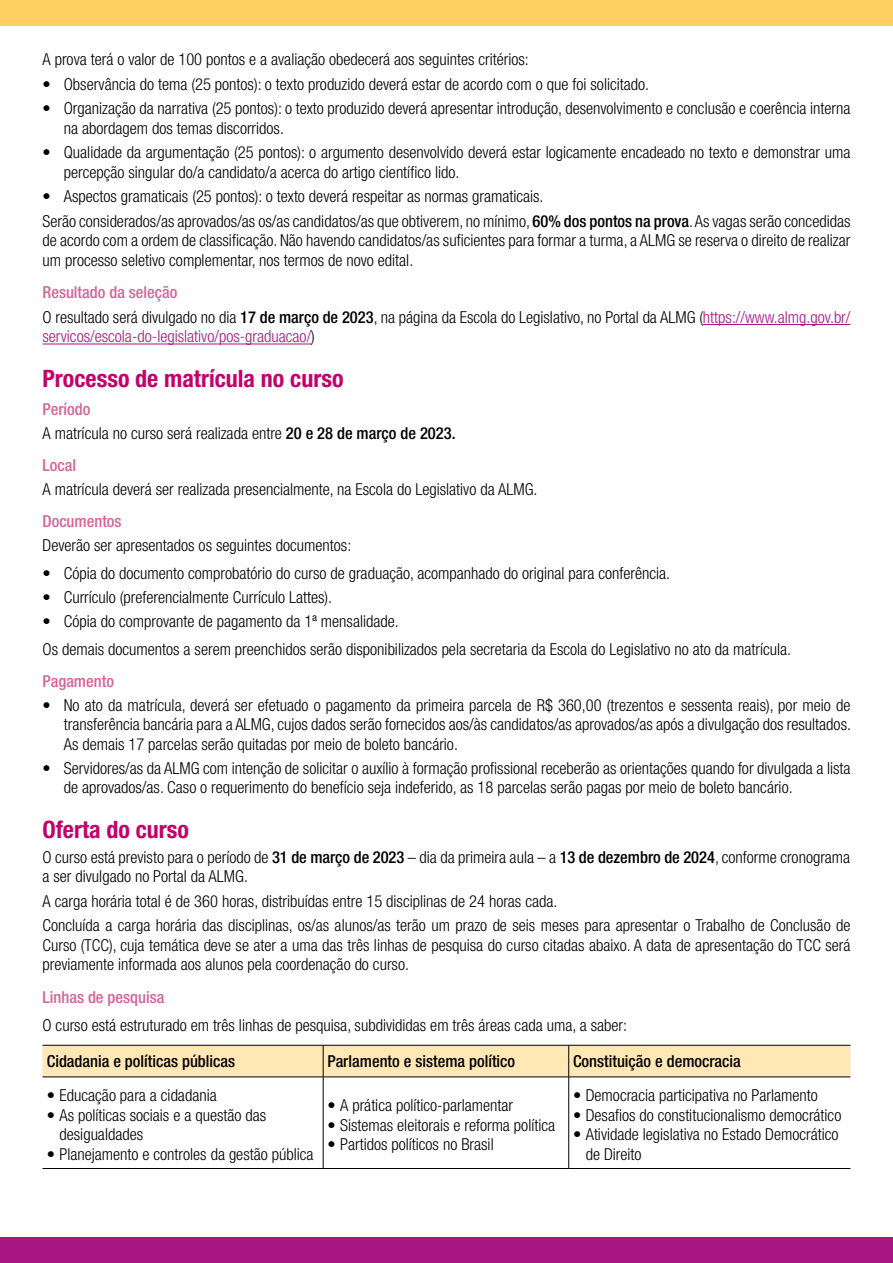
<style>
.page{position:relative;width:893px;height:1263px;background:#fff}
.page>*{position:absolute;margin:0;border:0;box-sizing:border-box;transform-origin:0 0}
.t1{font:700 condensed 24px "Helvetica Neue LT Std";color:#c3006b}
.t2{font:300 condensed 16.5px/19.5px "Helvetica Neue LT Std";color:#000}
.t3{font:500 condensed 16.5px "Helvetica Neue LT Std";color:#000}
.t4{font:300 condensed 16.5px "Helvetica Neue LT Std";color:#a71681}
.t5{font:500 condensed 16.5px "Helvetica Neue LT Std";color:#d46496}
.s1{font-weight:500}
.s2{font-weight:500;color:#d46496}
.s3{color:#a71681}
.s4{color:#000}
</style>
<div class="page">
<hr style="left:703px;top:324px;width:147px;height:1px;background:#a71681">
<hr style="left:43px;top:344px;width:268px;height:1px;background:#a71681">
<div style="left:43px;top:1046px;width:807px;height:31px;background:#ffe8b6"></div>
<hr style="left:323px;top:1077px;width:1px;height:91px;background:#000">
<hr style="left:568px;top:1077px;width:1px;height:91px;background:#000">
<hr style="left:43px;top:1168px;width:280px;height:1px;background:#000">
<hr style="left:323px;top:1168px;width:246px;height:1px;background:#000">
<hr style="left:569px;top:1168px;width:281px;height:1px;background:#000">
<hr style="left:43px;top:1045px;width:280px;height:1px;background:#000">
<hr style="left:323px;top:1045px;width:246px;height:1px;background:#000">
<hr style="left:323px;top:1045px;width:1px;height:32px;background:#000">
<hr style="left:569px;top:1045px;width:281px;height:1px;background:#000">
<hr style="left:568px;top:1045px;width:1px;height:32px;background:#000">
<hr style="left:43px;top:1077px;width:280px;height:1px;background:#000">
<hr style="left:323px;top:1077px;width:246px;height:1px;background:#000">
<hr style="left:569px;top:1077px;width:281px;height:1px;background:#000">
<div style="left:0;top:0;width:893px;height:26px;background:#fed061"></div>
<div style="left:0;top:1237px;width:893px;height:26px;background:#a71681"></div>
<p class="t2" style="left:43px;top:49px;width:488px">A prova terá o valor de 100 pontos e a avaliação obedecerá aos seguintes critérios:</p>
<p class="t2" style="left:43px;top:74px;width:608px">• Observância do tema (25 pontos): o texto produzido deverá estar de acordo com o que foi solicitado.</p>
<p class="t2" style="left:64px;top:98px;width:788px;text-indent:-21px">• Organização da narrativa (25 pontos): o texto produzido deverá apresentar introdução, desenvolvimento e conclusão e coerência interna na abordagem dos temas discorridos.</p>
<p class="t2" style="left:64px;top:143px;width:788px;text-indent:-21px">• Qualidade da argumentação (25 pontos): o argumento desenvolvido deverá estar logicamente encadeado no texto e demonstrar uma percepção singular do/a candidato/a acerca do artigo científico lido.</p>
<p class="t2" style="left:43px;top:184px;width:809px;line-height:24.6px">• Aspectos gramaticais (25 pontos): o texto deverá respeitar as normas gramaticais.<br>Serão considerados/as aprovados/as os/as candidatos/as que obtiverem, no mínimo, <span class="s1">60% dos pontos na prova</span>. As vagas serão concedidas</p>
<p class="t2" style="left:43px;top:231px;width:809px">de acordo com a ordem de classificação. Não havendo candidatos/as suficientes para formar a turma, a ALMG se reserva o direito de realizar um processo seletivo complementar, nos termos de novo edital.</p>
<p class="t2" style="left:43px;top:280px;width:809px;line-height:24.6px"><span class="s2">Resultado da seleção<br></span>O resultado será divulgado no dia <span class="s1">17 de março de 2023</span>, na página da Escola do Legislativo, no Portal da ALMG (<span class="s3">https://www.almg.gov.br/</span></p>
<p class="t4" style="left:43px;top:327px;width:274px">servicos/escola-do-legislativo/pos-graduacao/<span class="s4">)</span></p>
<h1 class="t1" style="left:43px;top:364px;width:302px">Processo de matrícula no curso</h1>
<p class="t2" style="left:43px;top:398px;width:415px;line-height:23.7px"><span class="s2">Período<br></span>A matrícula no curso será realizada entre <span class="s1">20 e 28 de março de 2023.</span></p>
<p class="t5" style="left:43px;top:456px;width:35px">Local</p>
<p class="t2" style="left:43px;top:479px;width:496px">A matrícula deverá ser realizada presencialmente, na Escola do Legislativo da ALMG.</p>
<p class="t5" style="left:43px;top:512px;width:81px">Documentos</p>
<p class="t2" style="left:43px;top:535px;width:310px">Deverão ser apresentados os seguintes documentos:</p>
<p class="t2" style="left:43px;top:563px;width:629px">• Cópia do documento comprobatório do curso de graduação, acompanhado do original para conferência.</p>
<p class="t2" style="left:43px;top:587px;width:291px">• Currículo (preferencialmente Currículo Lattes).</p>
<p class="t2" style="left:43px;top:607px;width:750px;line-height:28px">• Cópia do comprovante de pagamento da 1ª mensalidade.<br>Os demais documentos a serem preenchidos serão disponibilizados pela secretaria da Escola do Legislativo no ato da matrícula.</p>
<p class="t5" style="left:43px;top:671px;width:73px">Pagamento</p>
<p class="t2" style="left:64px;top:695px;width:789px;text-align:justify;text-indent:-21px">• No ato da matrícula, deverá ser efetuado o pagamento da primeira parcela de R$ 360,00 (trezentos e sessenta reais), por meio de transferência bancária para a ALMG, cujos dados serão fornecidos aos/às candidatos/as aprovados/as após a divulgação dos resultados.<br>As demais 17 parcelas serão quitadas por meio de boleto bancário.</p>
<p class="t2" style="left:64px;top:758px;width:788px;text-indent:-21px">• Servidores/as da ALMG com intenção de solicitar o auxílio à formação profissional receberão as orientações quando for divulgada a lista de aprovados/as. Caso o requerimento do benefício seja indeferido, as 18 parcelas serão pagas por meio de boleto bancário.</p>
<h1 class="t1" style="left:43px;top:815px;width:148px">Oferta do curso</h1>
<p class="t2" style="left:43px;top:847px;width:809px">O curso está previsto para o período de <span class="s1">31 de março de 2023</span> – dia da primeira aula – a <span class="s1">13 de dezembro de 2024</span>, conforme cronograma a ser divulgado no Portal da ALMG.</p>
<p class="t2" style="left:43px;top:888px;width:809px;line-height:24.6px">A carga horária total é de 360 horas, distribuídas entre 15 disciplinas de 24 horas cada.<br>Concluída a carga horária das disciplinas, os/as alunos/as terão um prazo de seis meses para apresentar o Trabalho de Conclusão de</p>
<p class="t2" style="left:43px;top:935px;width:809px">Curso (TCC), cuja temática deve se ater a uma das três linhas de pesquisa do curso citadas abaixo. A data de apresentação do TCC será previamente informada aos alunos pela coordenação do curso.</p>
<p class="t5" style="left:43px;top:987px;width:123px">Linhas de pesquisa</p>
<p class="t2" style="left:43px;top:1015px;width:586px">O curso está estruturado em três linhas de pesquisa, subdivididas em três áreas cada uma, a saber:</p>
<p class="t3" style="left:47px;top:1051px;width:190px">Cidadania e políticas públicas</p>
<p class="t3" style="left:327px;top:1051px;width:189px">Parlamento e sistema político</p>
<p class="t3" style="left:573px;top:1051px;width:169px">Constituição e democracia</p>
<p class="t2" style="left:47px;top:1086px;width:171px">• Educação para a cidadania</p>
<p class="t2" style="left:60px;top:1105px;width:208px;text-indent:-13px">• As políticas sociais e a questão das desigualdades</p>
<p class="t2" style="left:47px;top:1144px;width:268px">• Planejamento e controles da gestão pública</p>
<p class="t2" style="left:573px;top:1086px;width:246px">• Democracia participativa no Parlamento</p>
<p class="t2" style="left:573px;top:1105px;width:270px">• Desafios do constitucionalismo democrático</p>
<p class="t2" style="left:586px;top:1125px;width:254px;text-indent:-13px">• Atividade legislativa no Estado Democrático de Direito</p>
<p class="t2" style="left:327px;top:1095px;width:187px">• A prática político-parlamentar</p>
<p class="t2" style="left:327px;top:1115px;width:229px">• Sistemas eleitorais e reforma política</p>
<p class="t2" style="left:327px;top:1134px;width:168px">• Partidos políticos no Brasil</p>
</div>
